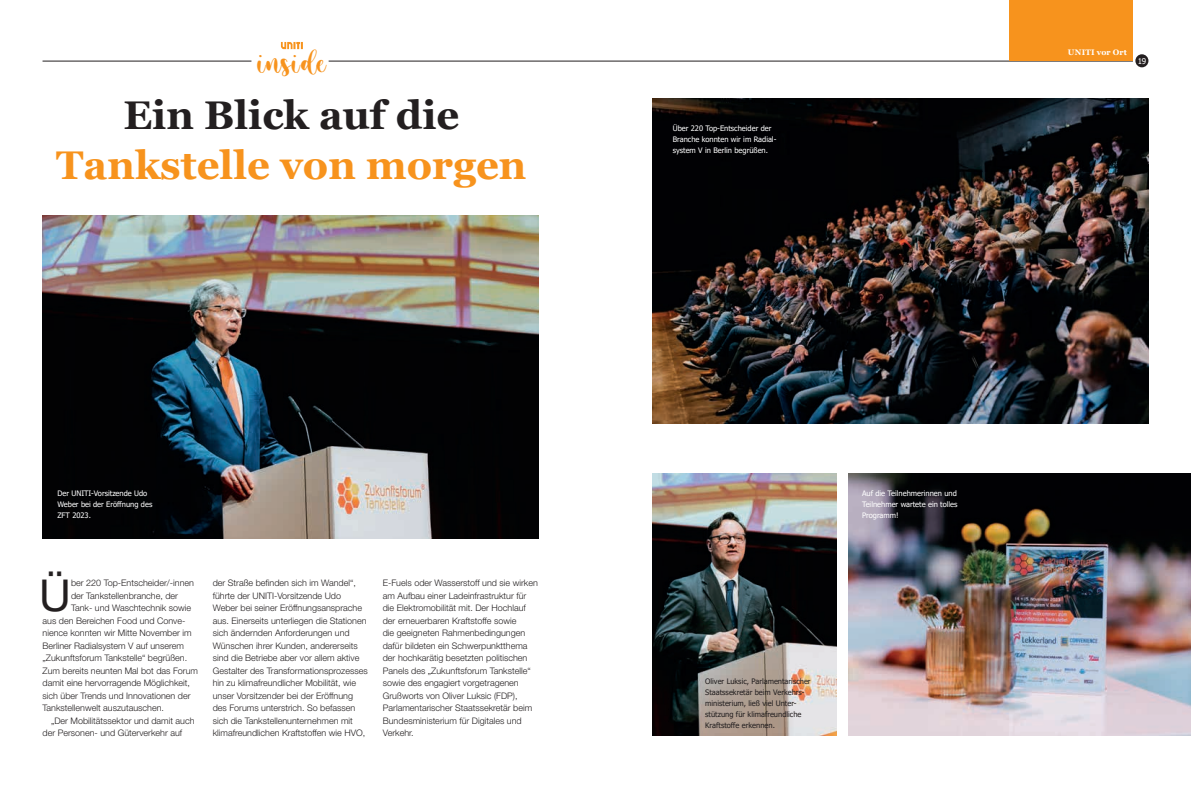
<style>
.page{position:relative;width:1191px;height:794px;background:#fff}
.page>*{position:absolute;margin:0;border:0;box-sizing:border-box;transform-origin:0 0}
.t1{font:44px "Helvetica Neue LT Pro";color:#231f20}
.t2{font:700 40px "Georgia";color:#f7931d}
.t3{font:700 40px "Georgia";color:#231f20}
.t4{font:29px "Warmesty";letter-spacing:.03em;color:#f7931d}
.t5{font:300 9px/12.5px "Helvetica Neue LT Pro";color:#231f20}
.t6{font:700 8px "Georgia";letter-spacing:.03em;color:#fff}
.t7{font:8px "Tahoma";color:#fff}
.t8{font:7.5px/11px "Tahoma";color:#fff}
.t9{font:7.5px/11px "Tahoma";color:#231f20}
</style>
<div class="page">
<hr style="left:329px;top:61px;width:804px;height:1px;background:#231f20">
<hr style="left:43px;top:61px;width:208px;height:1px;background:#231f20">
<div style="left:1135px;top:54px;width:13px;height:13px;background:#231f20;border-radius:50%"></div>
<svg style="left:281px;top:42px;width:22px;height:7px"></svg>
<div style="left:1009px;top:0;width:123px;height:61px;background:#f7931d"></div>
<img style="left:43px;top:215px;width:496px;height:324px">
<img style="left:652px;top:474px;width:184px;height:261px">
<img style="left:652px;top:99px;width:496px;height:325px">
<img style="left:848px;top:474px;width:343px;height:261px">
<h3 class="t4" style="left:257px;top:36px;width:70px">inside</h3>
<p class="t6" style="left:1067px;top:47px;width:61px">UNITI vor Ort</p>
<h2 class="t3" style="left:123px;top:89px;width:338px">Ein Blick auf die</h2>
<h2 class="t2" style="left:56px;top:139px;width:472px">Tankstelle von morgen</h2>
<p class="t8" style="left:673px;top:123px;width:105px">Über 220 Top-Entscheider der<br>Branche konnten wir im Radial&shy;system V in Berlin begrüßen.</p>
<p class="t7" style="left:1137px;top:56px;width:10px">19</p>
<p class="t8" style="left:57px;top:488px;width:96px">Der UNITI-Vorsitzende Udo<br>Weber bei der Eröffnung des<br>ZFT 2023.</p>
<h1 class="t1" style="left:39px;top:568px;width:33px">Ü</h1>
<p class="t5" style="left:71px;top:576px;width:125px">ber 220 Top-Entscheider/-innen</p>
<p class="t5" style="left:71px;top:589px;width:109px">der Tankstellenbranche, der</p>
<p class="t5" style="left:71px;top:601px;width:122px">Tank- und Waschtechnik sowie</p>
<p class="t5" style="left:43px;top:614px;width:144px">aus den Bereichen Food und Conve-</p>
<p class="t5" style="left:43px;top:626px;width:151px">nience konnten wir Mitte November im</p>
<p class="t5" style="left:43px;top:639px;width:143px">Berliner Radialsystem V auf unserem</p>
<p class="t5" style="left:43px;top:651px;width:146px">„Zukunftsforum Tankstelle“ begrüßen.</p>
<p class="t5" style="left:43px;top:664px;width:157px">Zum bereits neunten Mal bot das Forum</p>
<p class="t5" style="left:43px;top:676px;width:149px">damit eine hervorragende Möglichkeit,</p>
<p class="t5" style="left:43px;top:689px;width:150px">sich über Trends und Innovationen der</p>
<p class="t5" style="left:43px;top:701px;width:123px">Tankstellenwelt auszutauschen.</p>
<p class="t5" style="left:51px;top:714px;width:145px">„Der Mobilitätssektor und damit auch</p>
<p class="t5" style="left:43px;top:726px;width:141px">der Personen- und Güterverkehr auf</p>
<p class="t5" style="left:213px;top:576px;width:157px">der Straße befinden sich im Wandel“, führte der UNITI-Vorsitzende Udo Weber bei seiner Eröffnungsansprache aus. Einerseits unterliegen die Stationen sich ändernden Anforderungen und Wünschen ihrer Kunden, andererseits sind die Betriebe aber vor allem aktive Gestalter des Transformationsprozesses hin zu klimafreundlicher Mobilität, wie unser Vorsitzender bei der Eröffnung des Forums unterstrich. So befassen sich die Tankstellenunternehmen mit klimafreundlichen Kraftstoffen wie HVO,</p>
<p class="t5" style="left:383px;top:576px;width:157px">E-Fuels oder Wasserstoff und sie wirken am Aufbau einer Ladeinfrastruktur für die Elektromobilität mit. Der Hochlauf der erneuerbaren Kraftstoffe sowie<br>die geeigneten Rahmenbedingungen dafür bildeten ein Schwerpunktthema der hochkarätig besetzten politischen Panels des „Zukunftsforum Tankstelle“ sowie des engagiert vorgetragenen Grußworts von Oliver Luksic (FDP), Parlamentarischer Staatssekretär beim Bundesministerium für Digitales und Verkehr.</p>
<p class="t8" style="left:862px;top:488px;width:97px;text-align:justify">Auf die Teilnehmerinnen und Teilnehmer wartete ein tolles Programm!</p>
<p class="t9" style="left:705px;top:676px;width:107px">Oliver Luksic, Parlamentarischer<br>Staatssekretär beim Verkehrs&shy;ministerium, ließ viel Unter&shy;stützung für klimafreundliche<br>Kraftstoffe erkennen.</p>
</div>
